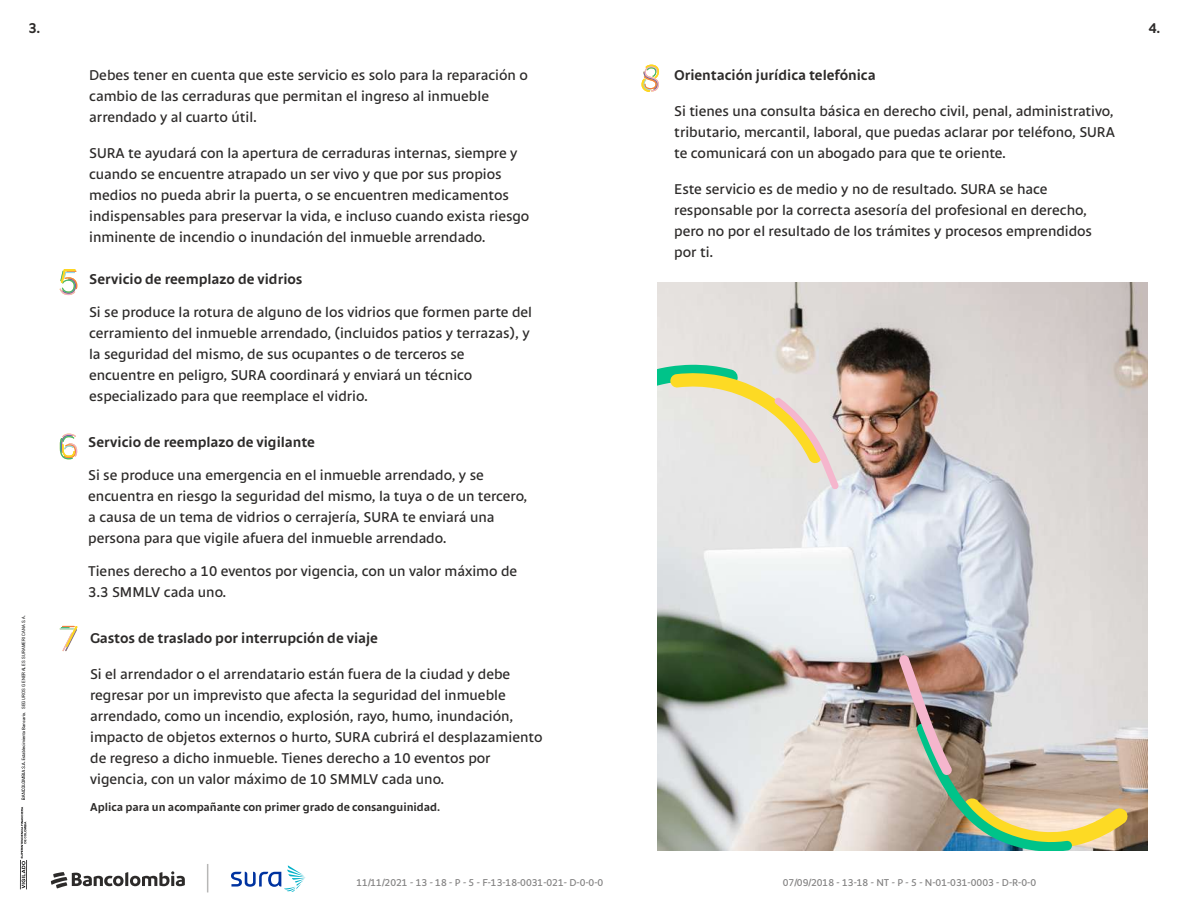
<style>
.page{position:relative;width:1188px;height:918px;background:#fff}
.page>*{position:absolute;margin:0;border:0;box-sizing:border-box;transform-origin:0 0}
.t1{font:15px/21px "CIB Font Sans";color:#2d2b2a}
.t2{font:700 15px "CIB Font Sans";color:#2d2b2a}
.t3{font:700 12px "CIB Font Sans";color:#2d2b2a}
.t4{font:10.5px "CIB Font Sans";color:#848383}
.t5{font:4.5px "Arial Narrow";letter-spacing:.04em;color:#000002;scale:1.09 1}
</style>
<div class="page">
<img style="left:658px;top:283px;width:489px;height:567px">
<img style="left:730px;top:620px;width:261px;height:230px">
<img style="left:899px;top:655px;width:230px;height:195px">
<svg style="left:658px;top:365px;width:181px;height:124px;background:#dfdfca"></svg>
<svg style="left:60px;top:269px;width:17px;height:26px"></svg>
<svg style="left:60px;top:434px;width:17px;height:25px"></svg>
<svg style="left:60px;top:626px;width:18px;height:25px"></svg>
<svg style="left:642px;top:65px;width:17px;height:27px"></svg>
<svg style="left:51px;top:871px;width:134px;height:18px"></svg>
<svg style="left:207px;top:864px;width:1px;height:28px"></svg>
<svg style="left:231px;top:865px;width:74px;height:27px"></svg>
<svg style="left:22px;top:712px;width:4px;height:88px"></svg>
<svg style="left:20px;top:807px;width:7px;height:82px"></svg>
<p class="t2" style="left:28px;top:18px;width:14px">3.</p>
<p class="t2" style="left:1148px;top:18px;width:14px">4.</p>
<p class="t5" style="left:20px;top:709px;width:88px;rotate:-90deg">SEGUROS GENERALES SURAMERICANA S.A.</p>
<p class="t1" style="left:89px;top:64px;width:440px">Debes tener en cuenta que este servicio es solo para la reparación o cambio de las cerraduras que permitan el ingreso al inmueble arrendado y al cuarto útil.</p>
<p class="t1" style="left:89px;top:142px;width:442px">SURA te ayudará con la apertura de cerraduras internas, siempre y cuando se encuentre atrapado un ser vivo y que por sus propios medios no pueda abrir la puerta, o se encuentren medicamentos indispensables para preservar la vida, e incluso cuando exista riesgo inminente de incendio o inundación del inmueble arrendado.</p>
<p class="t2" style="left:89px;top:269px;width:215px">Servicio de reemplazo de vidrios</p>
<p class="t1" style="left:89px;top:301px;width:444px">Si se produce la rotura de alguno de los vidrios que formen parte del cerramiento del inmueble arrendado, (incluidos patios y terrazas), y la seguridad del mismo, de sus ocupantes o de terceros se encuentre en peligro, SURA coordinará y enviará un técnico especializado para que reemplace el vidrio.</p>
<p class="t2" style="left:88px;top:433px;width:228px">Servicio de reemplazo de vigilante</p>
<p class="t1" style="left:88px;top:464px;width:441px">Si se produce una emergencia en el inmueble arrendado, y se encuentra en riesgo la seguridad del mismo, la tuya o de un tercero, a causa de un tema de vidrios o cerrajería, SURA te enviará una persona para que vigile afuera del inmueble arrendado.</p>
<p class="t1" style="left:88px;top:560px;width:431px">Tienes derecho a 10 eventos por vigencia, con un valor máximo de<br>3.3 SMMLV cada uno.</p>
<p class="t2" style="left:90px;top:628px;width:289px">Gastos de traslado por interrupción de viaje</p>
<p class="t1" style="left:90px;top:663px;width:454px">Si el arrendador o el arrendatario están fuera de la ciudad y debe regresar por un imprevisto que afecta la seguridad del inmueble arrendado, como un incendio, explosión, rayo, humo, inundación, impacto de objetos externos o hurto, SURA cubrirá el desplazamiento de regreso a dicho inmueble. Tienes derecho a 10 eventos por vigencia, con un valor máximo de 10 SMMLV cada uno.</p>
<p class="t3" style="left:90px;top:799px;width:352px">Aplica para un acompañante con primer grado de consanguinidad.</p>
<p class="t2" style="left:674px;top:65px;width:203px">Orientación jurídica telefónica</p>
<p class="t1" style="left:674px;top:100px;width:442px;text-align:justify">Si tienes una consulta básica en derecho civil, penal, administrativo, tributario, mercantil, laboral, que puedas aclarar por teléfono, SURA te comunicará con un abogado para que te oriente.</p>
<p class="t1" style="left:674px;top:178px;width:419px">Este servicio es de medio y no de resultado. SURA se hace responsable por la correcta asesoría del profesional en derecho, pero no por el resultado de los trámites y procesos emprendidos por ti.</p>
<p class="t4" style="left:356px;top:876px;width:248px">11/11/2021 - 13 - 18 - P - 5 - F-13-18-0031-021- D-0-0-0</p>
<p class="t4" style="left:783px;top:876px;width:255px">07/09/2018 - 13-18 - NT - P - 5 - N-01-031-0003 - D-R-0-0</p>
</div>
